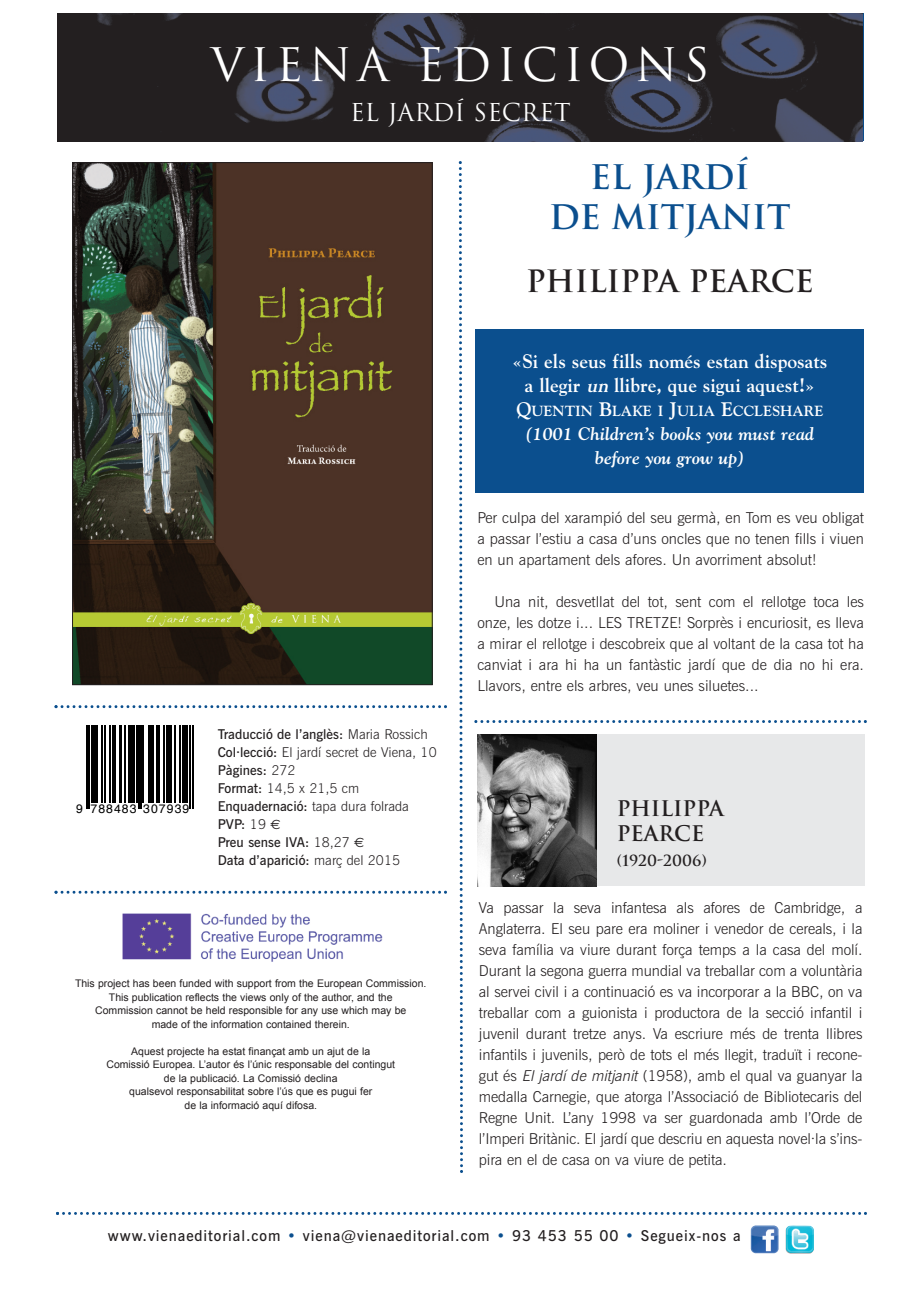
<style>
.page{position:relative;width:920px;height:1290px;background:#fff}
.page>*{position:absolute;margin:0;border:0;box-sizing:border-box;transform-origin:0 0}
.t1{font:45px "Trajan";letter-spacing:.13em;color:#fff}
.t2{font:700 33px/40.5px "Trajan";color:#0b4f8e;text-align:center}
.t3{font:700 30px "Trajan";color:#231f20}
.t4{font:24px "Trajan";color:#fff}
.t5{font:700 21px/25.2px "Trajan";color:#231f20}
.t6{font:700 19.5px/24px "Goudy";color:#fff;text-align:center}
.t7{font:italic 700 18px/24px "Goudy";color:#fff;text-align:center}
.t8{font:300 15px/21px "News Gothic BT";color:#231f20;text-align:justify}
.t9{font:600 15px "News Gothic BT";letter-spacing:.06em;color:#231f20}
.t10{font:700 15px "Trajan";color:#231f20}
.t11{font:700 14.7px "Goudy";color:#fff}
.t12{font:600 13.5px/18px "News Gothic BT";color:#231f20}
.t13{font:12.3px "Helvetica";letter-spacing:.085em;color:#000}
.t14{font:10.5px/13.5px "Arial";color:#231f20;text-align:center}
.s1{font-style:italic}
.s2{font-size:19.5px}
.s3{font-weight:300}
.s4{font-family:"Euro Sans";font-weight:400}
.s5{color:#0b4f8e}
</style>
<div class="page">
<img style="left:74px;top:164px;width:357px;height:519px">
<svg style="left:458px;top:161px;width:5px;height:1012px"></svg>
<svg style="left:55px;top:891px;width:392px;height:3px"></svg>
<svg style="left:474px;top:720px;width:393px;height:3px"></svg>
<svg style="left:86px;top:725px;width:108px;height:84px"></svg>
<hr style="left:87px;top:725px;width:1px;height:83px;background:#000">
<hr style="left:89px;top:725px;width:1px;height:83px;background:#000">
<hr style="left:91px;top:725px;width:4px;height:78px;background:#000">
<hr style="left:96px;top:725px;width:2px;height:78px;background:#000">
<hr style="left:101px;top:725px;width:1px;height:78px;background:#000">
<hr style="left:105px;top:725px;width:1px;height:78px;background:#000">
<hr style="left:109px;top:725px;width:1px;height:78px;background:#000">
<hr style="left:113px;top:725px;width:1px;height:78px;background:#000">
<hr style="left:115px;top:725px;width:1px;height:78px;background:#000">
<hr style="left:119px;top:725px;width:2px;height:78px;background:#000">
<hr style="left:125px;top:725px;width:1px;height:78px;background:#000">
<hr style="left:128px;top:725px;width:1px;height:78px;background:#000">
<div style="left:130px;top:725px;width:5px;height:78px;background:#000"></div>
<hr style="left:136px;top:725px;width:1px;height:78px;background:#000">
<hr style="left:138px;top:725px;width:1px;height:83px;background:#000">
<hr style="left:141px;top:725px;width:1px;height:83px;background:#000">
<hr style="left:143px;top:725px;width:1px;height:78px;background:#000">
<hr style="left:148px;top:725px;width:2px;height:78px;background:#000">
<hr style="left:151px;top:725px;width:3px;height:78px;background:#000">
<hr style="left:156px;top:725px;width:1px;height:78px;background:#000">
<hr style="left:158px;top:725px;width:2px;height:78px;background:#000">
<hr style="left:163px;top:725px;width:1px;height:78px;background:#000">
<hr style="left:166px;top:725px;width:4px;height:78px;background:#000">
<hr style="left:171px;top:725px;width:1px;height:78px;background:#000">
<hr style="left:174px;top:725px;width:1px;height:78px;background:#000">
<hr style="left:180px;top:725px;width:1px;height:78px;background:#000">
<hr style="left:182px;top:725px;width:3px;height:78px;background:#000">
<hr style="left:187px;top:725px;width:1px;height:78px;background:#000">
<hr style="left:190px;top:725px;width:1px;height:83px;background:#000">
<hr style="left:192px;top:725px;width:1px;height:83px;background:#000">
<div style="left:476px;top:329px;width:388px;height:164px;background:#0b4f8e"></div>
<img style="left:57px;top:14px;width:805px;height:127px">
<svg style="left:56px;top:1212px;width:811px;height:3px"></svg>
<img style="left:751px;top:1225px;width:27px;height:28px;border-radius:4px">
<img style="left:785px;top:1225px;width:29px;height:29px">
<div style="left:477px;top:735px;width:388px;height:151px;background:#e7e8e9"></div>
<img style="left:477px;top:735px;width:120px;height:151px">
<svg style="left:55px;top:705px;width:392px;height:3px"></svg>
<img style="left:122px;top:913px;width:261px;height:49px">
<h1 class="t1" style="left:211px;top:39px;width:500px">VIENA EDICIONS</h1>
<h3 class="t4" style="left:350px;top:99px;width:222px">EL JARDÍ SECRET</h3>
<h2 class="t2" style="left:549px;top:157px;width:243px">EL JARDÍ<br>DE MITJANIT</h2>
<h3 class="t3" style="left:526px;top:264px;width:289px">PHILIPPA PEARCE</h3>
<h3 class="t6" style="left:512px;top:350px;width:317px">«Si els seus fills només estan disposats a llegir <span class="s1">un</span> llibre, que sigui aquest!»</h3>
<p class="t11" style="left:517px;top:403px;width:308px"><span class="s2">Q</span>UENTIN <span class="s2">B</span>LAKE I <span class="s2">J</span>ULIA <span class="s2">E</span>CCLESHARE</p>
<p class="t7" style="left:526px;top:422px;width:290px">(1001 Children’s books you must read before you grow up)</p>
<p class="t13" style="left:76px;top:803px;width:115px">9 788483 307939</p>
<p class="t12" style="left:218px;top:726px;width:221px">Traducció de l’anglès: <span class="s3">Maria Rossich<br></span>Col·lecció: <span class="s3">El jardí secret de Viena, 10<br></span>Pàgines: <span class="s3">272<br></span>Format: <span class="s3">14,5 x 21,5 cm<br></span>Enquadernació: <span class="s3">tapa dura folrada<br></span>PVP: <span class="s3">19</span> <span class="s4">€<br></span>Preu sense IVA: <span class="s3">18,27</span> <span class="s4">€<br></span>Data d’aparició: <span class="s3">març del 2015</span></p>
<p class="t14" style="left:75px;top:977px;width:353px">This project has been funded with support from the European Commission.<br>This publication reflects the views only of the author, and the<br>Commission cannot be held responsible for any use which may be<br>made of the information contained therein.</p>
<p class="t14" style="left:106px;top:1044px;width:290px">Aquest projecte ha estat finançat amb un ajut de la<br>Comissió Europea. L’autor és l’únic responsable del contingut de la publicació. La Comissió declina<br>qualsevol responsabilitat sobre l’ús que es pugui fer<br>de la informació aquí difosa.</p>
<p class="t8" style="left:477px;top:509px;width:388px">Per culpa del xarampió del seu germà, en Tom es veu obligat a passar l’estiu a casa d’uns oncles que no tenen fills i viuen en un apartament dels afores. Un avorriment absolut!</p>
<p class="t8" style="left:477px;top:593px;width:388px;text-indent:17px">Una nit, desvetllat del tot, sent com el rellotge toca les onze, les dotze i... LES TRETZE! Sorprès i encuriosit, es lleva a mirar el rellotge i descobreix que al voltant de la casa tot ha canviat i ara hi ha un fantàstic jardí que de dia no hi era.<br>Llavors, entre els arbres, veu unes siluetes...</p>
<h3 class="t5" style="left:617px;top:796px;width:109px">PHILIPPA<br>PEARCE</h3>
<p class="t10" style="left:617px;top:852px;width:92px">(1920-2006)</p>
<p class="t8" style="left:479px;top:898px;width:385px">Va passar la seva infantesa als afores de Cambridge, a Anglaterra. El seu pare era moliner i venedor de cereals, i la seva família va viure durant força temps a la casa del molí.<br>Durant la segona guerra mundial va treballar com a voluntària al servei civil i a continuació es va incorporar a la BBC, on va treballar com a guionista i productora de la secció infantil i juvenil durant tretze anys. Va escriure més de trenta llibres infantils i juvenils, però de tots el més llegit, traduït i recone&shy;gut és <span class="s1">El jardí de mitjanit</span> (1958), amb el qual va guanyar la medalla Carnegie, que atorga l’Associació de Bibliotecaris del Regne Unit. L’any 1998 va ser guardonada amb l’Orde de l’Imperi Britànic. El jardí que descriu en aquesta novel·la s’ins&shy;pira en el de casa on va viure de petita.</p>
<p class="t9" style="left:108px;top:1230px;width:634px">www.vienaeditorial.com <span class="s5">•</span> viena@vienaeditorial.com <span class="s5">•</span> 93 453 55 00 <span class="s5">•</span> Segueix-nos a</p>
</div>
